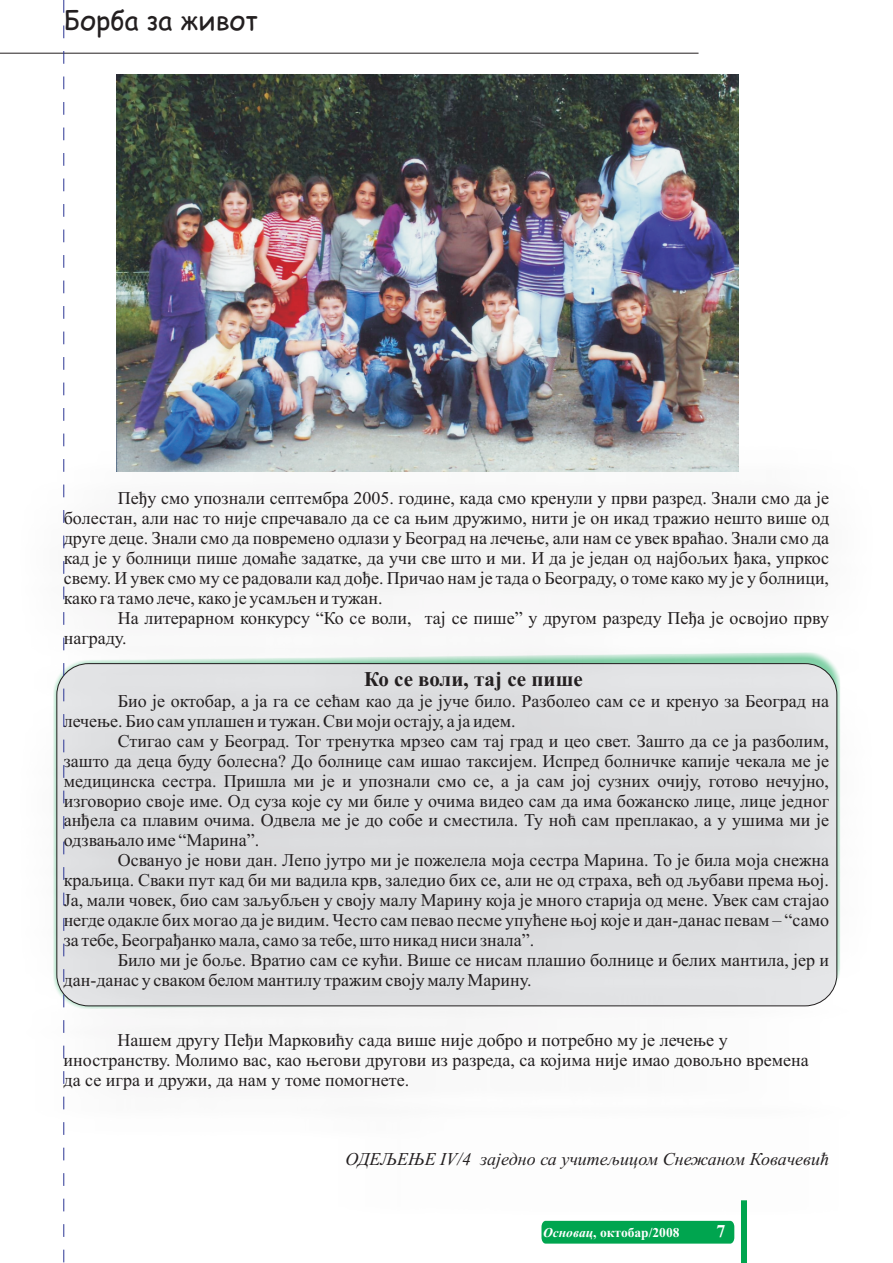
<style>
.page{position:relative;width:893px;height:1263px;background:#fff}
.page>*{position:absolute;margin:0;border:0;box-sizing:border-box;transform-origin:0 0}
.t1{font:27px "Comic Sans MS";color:#231f20}
.t2{font:700 21px "Times New Roman";color:#231f20}
.t3{font:18px/20px "Times New Roman";color:#231f20}
.t4{font:italic 18px "Times New Roman";color:#231f20}
.t5{font:700 18px "Times New Roman";color:#fff}
.t6{font:700 13.5px "Times New Roman";color:#fff}
.s1{font-style:italic}
</style>
<div class="page">
<img style="left:116px;top:75px;width:622px;height:360px">
<div style="left:10px;top:435px;width:877px;height:817px;background:#231f20;opacity:.49"></div>
<div style="left:741px;top:1200px;width:6px;height:63px;background:#00a54f"></div>
<div style="left:541px;top:1221px;width:193px;height:22px;background:#00a54f"></div>
<hr style="left:0;top:53px;width:698px;height:1px;background:#231f20">
<svg style="left:64px;top:0;width:1px;height:1263px"></svg>
<h1 class="t1" style="left:64px;top:9px;width:196px">Борба за живот</h1>
<p class="t3" style="left:64px;top:490px;width:767px;text-align:justify;text-indent:54px">Пеђу смо упознали септембра 2005. године, када смо кренули у први разред. Знали смо да је болестан, али нас то није спречавало да се са њим дружимо, нити је он икад тражио нешто више од друге деце. Знали смо да повремено одлази у Београд на лечење, али нам се увек враћао. Знали смо да кад је у болници пише домаће задатке, да учи све што и ми. И да је један од најбољих ђака, упркос свему. И увек смо му се радовали кад дође. Причао нам је тада о Београду, о томе како му је у болници, како га тамо лече, како је усамљен и тужан.</p>
<p class="t3" style="left:64px;top:609px;width:767px;text-indent:54px">На литерарном конкурсу “Ко се воли, тај се пише” у другом разреду Пеђа је освојио прву награду.</p>
<p class="t2" style="left:364px;top:672px;width:220px">Ко се воли, тај се пише</p>
<p class="t3" style="left:64px;top:692px;width:767px;text-indent:54px">Био је октобар, а ја га се сећам као да је јуче било. Разболео сам се и кренуо за Београд на лечење. Био сам уплашен и тужан. Сви моји остају, а ја идем.</p>
<p class="t3" style="left:64px;top:732px;width:767px;text-align:justify;text-indent:54px">Стигао сам у Београд. Тог тренутка мрзео сам тај град и цео свет. Зашто да се ја разболим, зашто да деца буду болесна? До болнице сам ишао таксијем. Испред болничке капије чекала ме је медицинска сестра. Пришла ми је и упознали смо се, а ја сам јој сузних очију, готово нечујно, изговорио своје име. Од суза које су ми биле у очима видео сам да има божанско лице, лице једног анђела са плавим очима. Одвела ме је до собе и сместила. Ту ноћ сам преплакао, а у ушима ми је одзвањало име “Марина”.</p>
<p class="t3" style="left:64px;top:852px;width:767px;text-align:justify;text-indent:54px">Освануо је нови дан. Лепо јутро ми је пожелела моја сестра Марина. То је била моја снежна краљица. Сваки пут кад би ми вадила крв, заледио бих се, али не од страха, већ од љубави према њој.<br>Ја, мали човек, био сам заљубљен у своју малу Марину која је много старија од мене. Увек сам стајао негде одакле бих могао да је видим. Често сам певао песме упућене њој које и дан-данас певам – “само за тебе, Београђанко мала, само за тебе, што никад ниси знала”.</p>
<p class="t3" style="left:64px;top:952px;width:767px;text-indent:54px">Било ми је боље. Вратио сам се кући. Више се нисам плашио болнице и белих мантила, јер и дан-данас у сваком белом мантилу тражим своју малу Марину.</p>
<p class="t3" style="left:64px;top:1031px;width:746px;text-indent:54px">Нашем другу Пеђи Марковићу сада више није добро и потребно му је лечење у иностранству. Молимо вас, као његови другови из разреда, са којима није имао довољно времена да се игра и дружи, да нам у томе помогнете.</p>
<p class="t4" style="left:345px;top:1153px;width:485px">ОДЕЉЕЊЕ IV/4 заједно са учитељицом Снежаном Ковачевић</p>
<p class="t6" style="left:543px;top:1227px;width:138px"><span class="s1">Основац</span>, октобар/2008</p>
<p class="t5" style="left:717px;top:1224px;width:10px">7</p>
</div>
